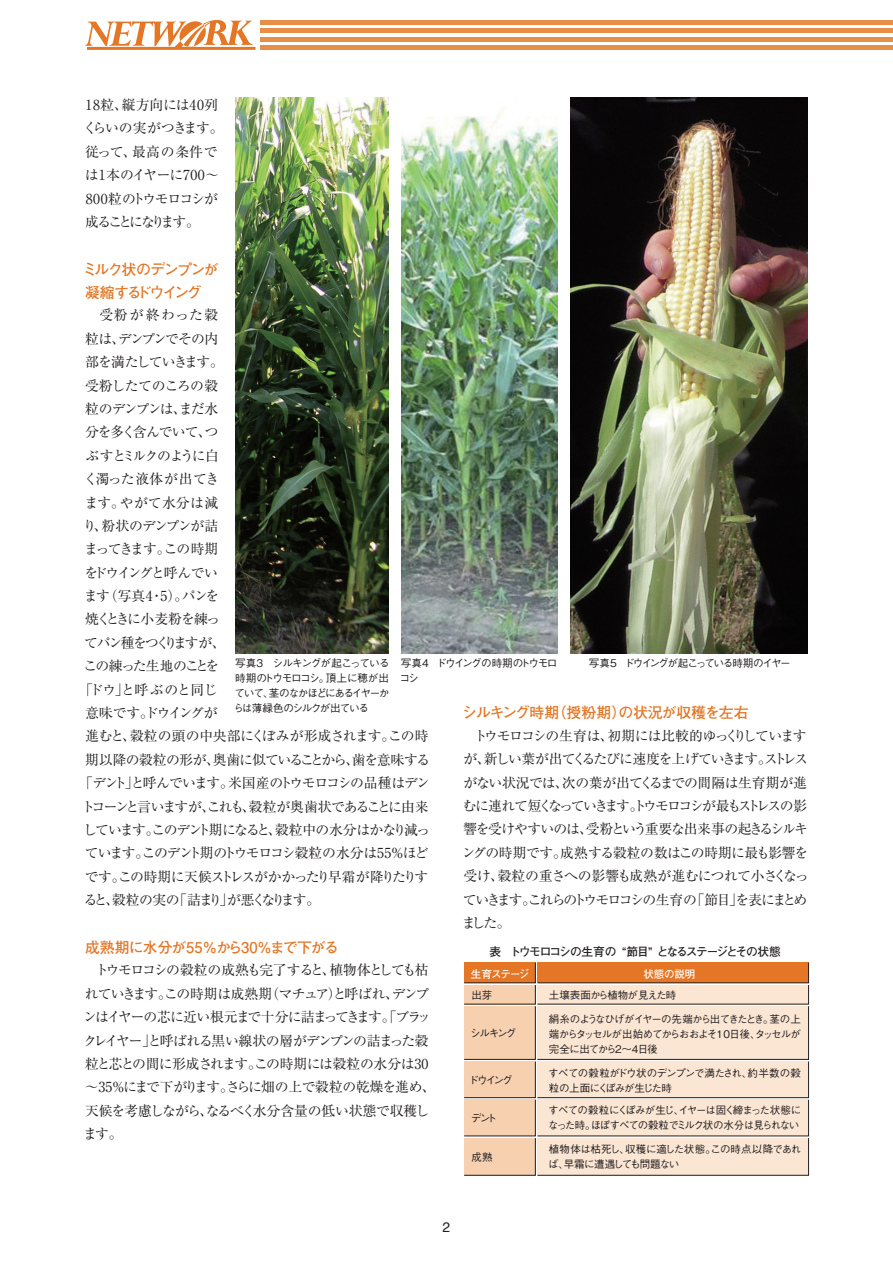
<style>
.page{position:relative;width:893px;height:1263px;background:#fff}
.page>*{position:absolute;margin:0;border:0;box-sizing:border-box;transform-origin:0 0}
.t1{font:700 14.85px "Futo Go B101 Pr 5";letter-spacing:-.025em;color:#e47625}
.t2{font:700 14.85px "Futo Go B101 Pr 5";letter-spacing:-.07em;color:#e47625}
.t3{font:700 14.85px/23.4px "Futo Go B101 Pr 5";letter-spacing:-.115em;color:#e47625}
.t4{font:13.8px/23.4px "Ryumin Pr 5";letter-spacing:-.08em;color:#231f20}
.t5{font:13.8px/23.4px "Ryumin Pr 5";letter-spacing:-.035em;color:#231f20}
.t6{font:13.8px "Ryumin Pr 5";letter-spacing:-.1em;color:#231f20}
.t7{font:13.8px "Ryumin Pr 5";letter-spacing:-.11em;color:#231f20}
.t8{font:13.8px "Ryumin Pr 5";letter-spacing:-.105em;color:#231f20}
.t9{font:13.8px "Ryumin Pr 5";letter-spacing:-.14em;color:#231f20}
.t10{font:13.8px "Ryumin Pr 5";letter-spacing:-.125em;color:#231f20}
.t11{font:13.8px "Ryumin Pr 5";letter-spacing:-.06em;color:#231f20}
.t12{font:13.8px "Ryumin Pr 5";letter-spacing:-.01em;color:#231f20}
.t13{font:13.8px "Ryumin Pr 5";letter-spacing:-.13em;color:#231f20}
.t14{font:13.8px "Ryumin Pr 5";letter-spacing:-.115em;color:#231f20}
.t15{font:13.8px "Ryumin Pr 5";letter-spacing:-.12em;color:#231f20}
.t16{font:13.8px "Ryumin Pr 5";letter-spacing:-.04em;color:#231f20}
.t17{font:13.8px "Ryumin Pr 5";letter-spacing:-.045em;color:#231f20}
.t18{font:13.8px "Ryumin Pr 5";color:#231f20}
.t19{font:13.8px "Ryumin Pr 5";letter-spacing:.025em;color:#231f20}
.t20{font:13.8px "Ryumin Pr 5";letter-spacing:.11em;color:#231f20}
.t21{font:13.8px "Helvetica";color:#231f20}
.t22{font:700 11.7px "Futo Go B101 Pr 5";letter-spacing:-.11em;color:#231f20}
.t23{font:500 10.65px/14.9px "Gothic BBB Pr 5";letter-spacing:-.13em;color:#231f20;text-align:justify}
.t24{font:500 10.65px/14.9px "Gothic BBB Pr 5";letter-spacing:-.15em;color:#231f20}
.t25{font:500 10.5px/15px "Gothic BBB Pr 5";letter-spacing:-.08em;color:#231f20;text-align:justify}
.t26{font:500 10.5px/15px "Gothic BBB Pr 5";letter-spacing:-.04em;color:#231f20}
.t27{font:500 10.5px/15px "Gothic BBB Pr 5";letter-spacing:-.05em;color:#231f20}
.t28{font:700 10.5px "Futo Go B101 Pr 5";letter-spacing:-.02em;color:#fff}
</style>
<div class="page">
<svg style="left:85px;top:20px;width:171px;height:30px"></svg>
<hr style="left:261px;top:20px;width:632px;height:4px;background:#e98e49">
<hr style="left:261px;top:29px;width:632px;height:4px;background:#e98e49">
<hr style="left:261px;top:37px;width:632px;height:4px;background:#e98e49">
<hr style="left:261px;top:46px;width:632px;height:4px;background:#e98e49">
<img style="left:401px;top:110px;width:157px;height:544px">
<img style="left:571px;top:97px;width:237px;height:556px">
<img style="left:235px;top:97px;width:153px;height:557px">
<svg style="left:464px;top:962px;width:345px;height:214px;background:#f2d2b9"></svg>
<p class="t5" style="left:83px;top:92px;width:142px">18粒、縦方向には40列くらいの実がつきます。従って、最高の条件では1本のイヤーに700〜<br>800粒のトウモロコシが成ることになります。</p>
<p class="t3" style="left:83px;top:256px;width:138px">ミルク状のデンプンが凝縮するドウイング　</p>
<p class="t20" style="left:85px;top:304px;width:135px">　受粉が終わった穀</p>
<p class="t6" style="left:85px;top:328px;width:135px">粒は、デンプンでその内</p>
<p class="t4" style="left:85px;top:349px;width:141px">部を満たしていきます。</p>
<p class="t17" style="left:85px;top:375px;width:135px">受粉したてのころの穀</p>
<p class="t14" style="left:85px;top:398px;width:135px">粒のデンプンは、まだ水</p>
<p class="t4" style="left:85px;top:420px;width:135px">分を多く含んでいて、つ</p>
<p class="t7" style="left:86px;top:445px;width:135px">ぶすとミルクのように白</p>
<p class="t18" style="left:84px;top:468px;width:137px">く濁った液体が出てき</p>
<p class="t19" style="left:84px;top:491px;width:135px">ます。やがて水分は減</p>
<p class="t4" style="left:83px;top:513px;width:137px">り、粉状のデンプンが詰</p>
<p class="t8" style="left:84px;top:538px;width:136px">まってきます。この時期</p>
<p class="t9" style="left:84px;top:562px;width:135px">をドウイングと呼んでい</p>
<p class="t4" style="left:84px;top:583px;width:137px">ます（写真4・5）。パンを</p>
<p class="t4" style="left:85px;top:607px;width:137px">焼くときに小麦粉を練っ</p>
<p class="t13" style="left:84px;top:632px;width:143px">てパン種をつくりますが、</p>
<p class="t15" style="left:84px;top:655px;width:137px">この練った生地のことを</p>
<p class="t16" style="left:79px;top:679px;width:140px">「ドウ」と呼ぶのと同じ</p>
<p class="t4" style="left:85px;top:700px;width:134px">意味です。ドウイングが</p>
<p class="t12" style="left:85px;top:725px;width:345px">進むと、穀粒の頭の中央部にくぼみが形成されます。この時</p>
<p class="t11" style="left:85px;top:749px;width:347px">期以降の穀粒の形が、奥歯に似ていることから、歯を意味する</p>
<p class="t6" style="left:79px;top:772px;width:352px">「デント」と呼んでいます。米国産のトウモロコシの品種はデン</p>
<p class="t10" style="left:81px;top:795px;width:349px">トコーンと言いますが、これも、穀粒が奥歯状であることに由来</p>
<p class="t7" style="left:83px;top:819px;width:349px">しています。このデント期になると、穀粒中の水分はかなり減っ</p>
<p class="t8" style="left:85px;top:842px;width:345px">ています。このデント期のトウモロコシ穀粒の水分は55％ほど</p>
<p class="t4" style="left:85px;top:864px;width:345px">です。この時期に天候ストレスがかかったり早霜が降りたりす</p>
<p class="t9" style="left:84px;top:889px;width:247px">ると、穀粒の実の「詰まり」が悪くなります。　</p>
<p class="t2" style="left:85px;top:935px;width:269px">成熟期に水分が55％から30％まで下がる　</p>
<p class="t4" style="left:83px;top:957px;width:354px">　トウモロコシの穀粒の成熟も完了すると、植物体としても枯れていきます。この時期は成熟期（マチュア）と呼ばれ、デンプンはイヤーの芯に近い根元まで十分に詰まってきます。「ブラックレイヤー」と呼ばれる黒い線状の層がデンプンの詰まった穀粒と芯との間に形成されます。この時期には穀粒の水分は30〜35％にまで下がります。さらに畑の上で穀粒の乾燥を進め、天候を考慮しながら、なるべく水分含量の低い状態で収穫します。</p>
<p class="t23" style="left:233px;top:655px;width:158px">写真３　シルキングが起こっている時期のトウモロコシ。頂上に穂が出ていて、茎のなかほどにあるイヤーからは薄緑色のシルクが出ている</p>
<p class="t24" style="left:400px;top:655px;width:159px">写真４　ドウイングの時期のトウモロコシ</p>
<p class="t23" style="left:589px;top:655px;width:204px">写真５　ドウイングが起こっている時期のイヤー</p>
<p class="t1" style="left:462px;top:701px;width:303px">シルキング時期（授粉期）の状況が収穫を左右　</p>
<p class="t4" style="left:462px;top:723px;width:349px">　トウモロコシの生育は、初期には比較的ゆっくりしていますが、新しい葉が出てくるたびに速度を上げていきます。ストレスがない状況では、次の葉が出てくるまでの間隔は生育期が進むに連れて短くなっていきます。トウモロコシが最もストレスの影響を受けやすいのは、受粉という重要な出来事の起きるシルキングの時期です。成熟する穀粒の数はこの時期に最も影響を受け、穀粒の重さへの影響も成熟が進むにつれて小さくなっていきます。これらのトウモロコシの生育の「節目」を表にまとめました。</p>
<p class="t22" style="left:489px;top:942px;width:293px">表　トウモロコシの生育の “節目” となるステージとその状態</p>
<p class="t28" style="left:471px;top:965px;width:60px">生育ステージ</p>
<p class="t25" style="left:471px;top:986px;width:22px">出芽</p>
<p class="t25" style="left:470px;top:1024px;width:48px">シルキング</p>
<p class="t25" style="left:468px;top:1071px;width:46px">ドウイング</p>
<p class="t25" style="left:471px;top:1109px;width:27px">デント</p>
<p class="t25" style="left:472px;top:1148px;width:22px">成熟</p>
<p class="t28" style="left:643px;top:965px;width:54px">状態の説明</p>
<p class="t25" style="left:549px;top:986px;width:129px">土壌表面から植物が見えた時</p>
<p class="t25" style="left:549px;top:1010px;width:254px">絹糸のようなひげがイヤーの先端から出てきたとき。茎の上端からタッセルが出始めてからおおよそ10日後、タッセルが完全に出てから2～4日後</p>
<p class="t27" style="left:548px;top:1064px;width:254px">すべての穀粒がドウ状のデンプンで満たされ、約半数の穀粒の上面にくぼみが生じた時</p>
<p class="t25" style="left:548px;top:1102px;width:255px">すべての穀粒にくぼみが生じ、イヤーは固く締まった状態になった時。ほぼすべての穀粒でミルク状の水分は見られない</p>
<p class="t26" style="left:548px;top:1141px;width:255px">植物体は枯死し、収穫に適した状態。この時点以降であれば、早霜に遭遇しても問題ない</p>
<p class="t21" style="left:443px;top:1217px;width:9px">2</p>
</div>
